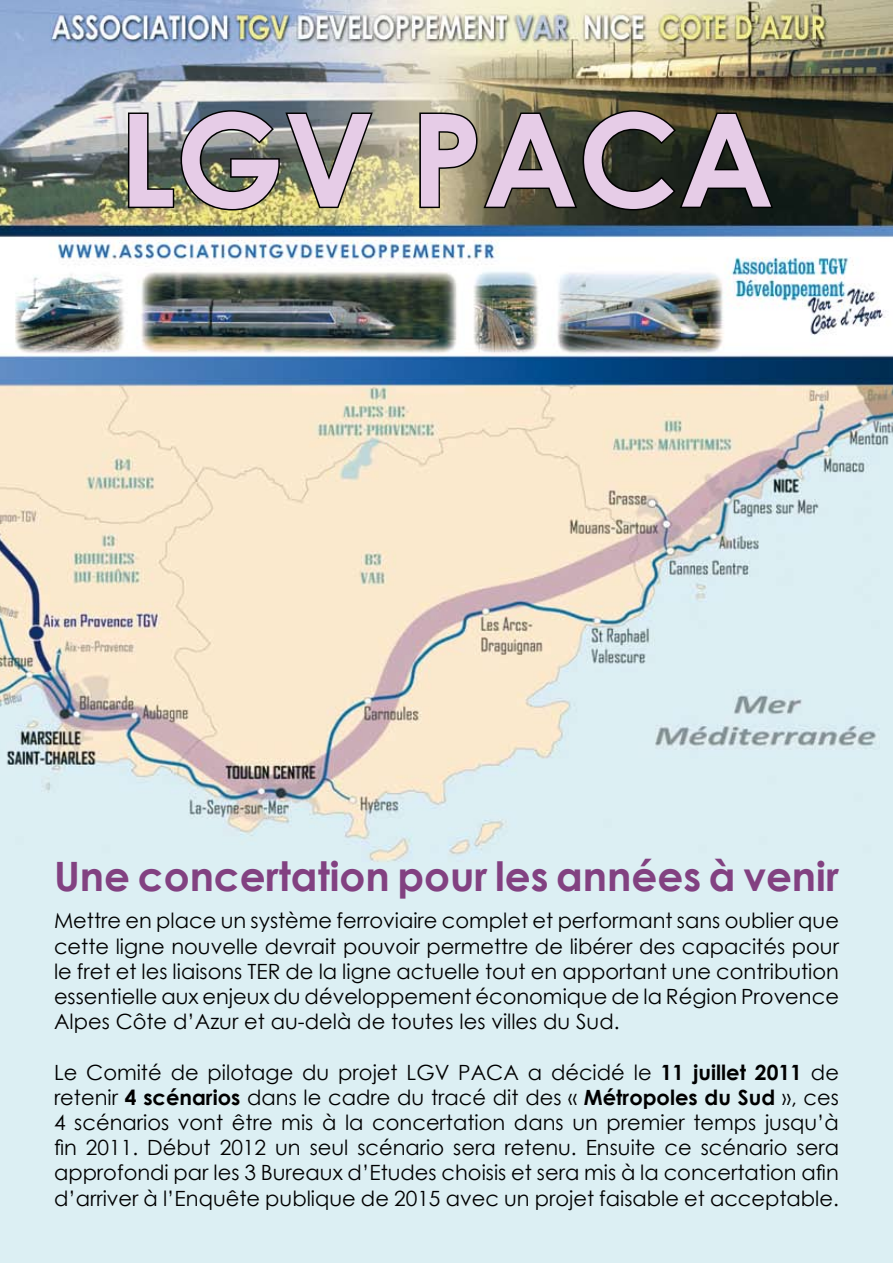
<style>
.page{position:relative;width:893px;height:1263px;background:#fff}
.page>*{position:absolute;margin:0;border:0;box-sizing:border-box;transform-origin:0 0}
.t1{font:700 129px "Century Gothic";color:#e6cce7}
.t2{font:700 40.5px "Century Gothic";color:#824181}
.t3{font:21px/25.2px "Century Gothic";color:#000;text-align:justify}
.s1{font-weight:700}
</style>
<div class="page">
<img style="left:0;top:0;width:893px;height:1263px">
<img style="left:126px;top:109px;width:249px;height:103px">
<svg style="left:418px;top:109px;width:357px;height:103px;background:#474736"></svg>
<h1 class="t1" style="left:119px;top:62px;width:657px">LGV PACA</h1>
<h2 class="t2" style="left:54px;top:845px;width:786px">Une concertation pour les années à venir</h2>
<p class="t3" style="left:54px;top:908px;width:786px">Mettre en place un système ferroviaire complet et performant sans oublier que cette ligne nouvelle devrait pouvoir permettre de libérer des capacités pour le fret et les liaisons TER de la ligne actuelle tout en apportant une contribution essentielle aux enjeux du développement économique de la Région Provence Alpes Côte d’Azur et au-delà de toutes les villes du Sud.</p>
<p class="t3" style="left:54px;top:1059px;width:786px">Le Comité de pilotage du projet LGV PACA a décidé le <span class="s1">11 juillet 2011</span> de retenir <span class="s1">4 scénarios</span> dans le cadre du tracé dit des « <span class="s1">Métropoles du Sud</span> », ces 4 scénarios vont être mis à la concertation dans un premier temps jusqu’à fin 2011. Début 2012 un seul scénario sera retenu. Ensuite ce scénario sera approfondi par les 3 Bureaux d’Etudes choisis et sera mis à la concertation afin d’arriver à l’Enquête publique de 2015 avec un projet faisable et acceptable.</p>
</div>
